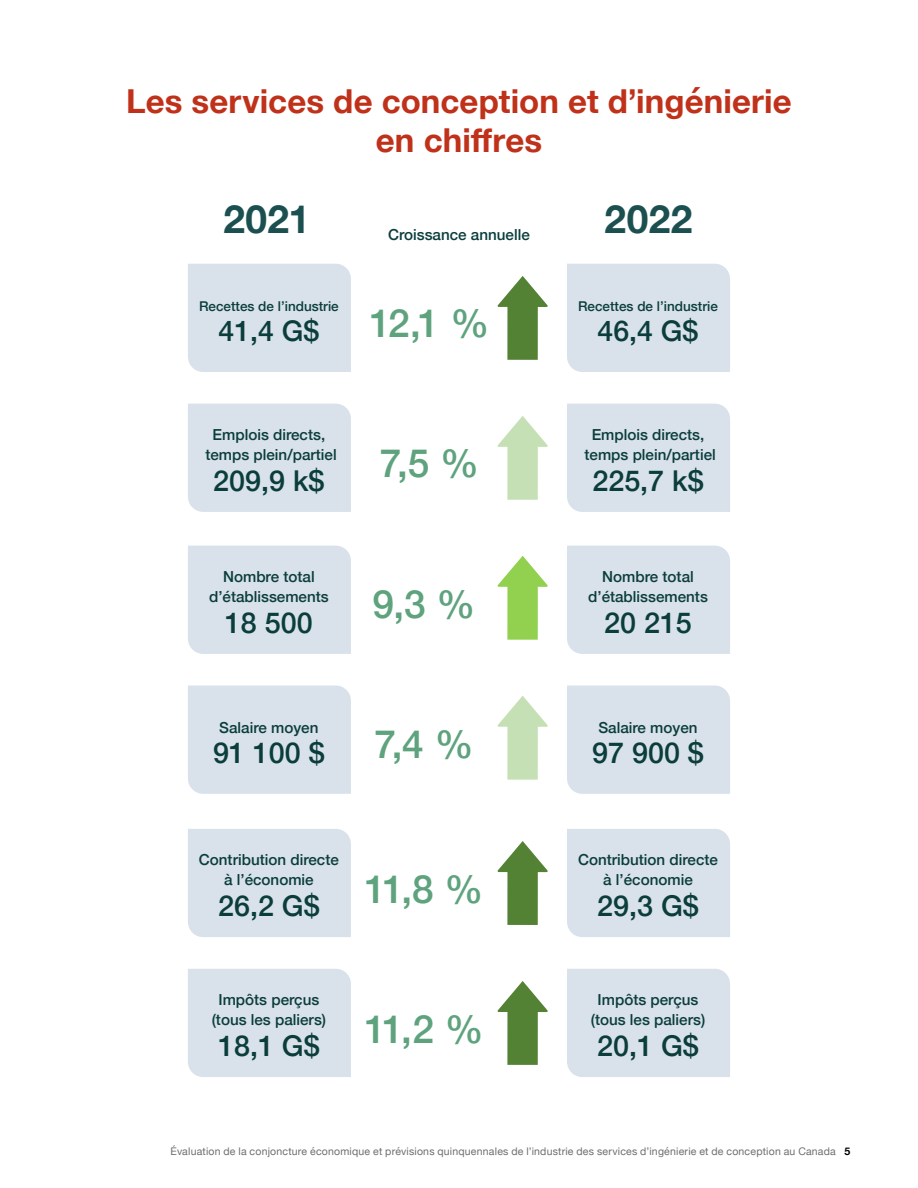
<style>
.page{position:relative;width:918px;height:1188px;background:#fff}
.page>*{position:absolute;margin:0;border:0;box-sizing:border-box;transform-origin:0 0}
.t1{font:500 38.85px "Helvetica Neue";color:#5ea37d}
.t2{font:700 38.85px "Helvetica Neue";letter-spacing:.01em;color:#1c5050}
.t3{font:700 33px/39px "Helvetica Neue";letter-spacing:.005em;color:#c0311a;text-align:center}
.t4{font:500 28.8px "Helvetica Neue";color:#0b3d3d}
.t5{font:500 28.5px "Helvetica Neue";color:#0b3d3d}
.t6{font:500 15.15px/20.2px "Helvetica Neue";color:#0b3d3d;text-align:center}
.t7{font:500 13.5px "Helvetica Neue";color:#0b3d3d}
.t8{font:10.5px "Helvetica Neue";letter-spacing:.02em;color:#6d6e71}
.s1{font-weight:700;color:#000}
</style>
<div class="page">
<div style="left:188px;top:264px;width:163px;height:108px;background:#d9e2ea"></div>
<div style="left:567px;top:264px;width:163px;height:108px;background:#d9e2ea"></div>
<div style="left:188px;top:546px;width:163px;height:108px;background:#d9e2ea"></div>
<div style="left:567px;top:546px;width:163px;height:108px;background:#d9e2ea"></div>
<div style="left:188px;top:829px;width:163px;height:108px;background:#d9e2ea"></div>
<div style="left:567px;top:829px;width:163px;height:108px;background:#d9e2ea"></div>
<div style="left:188px;top:404px;width:163px;height:108px;background:#d9e2ea"></div>
<div style="left:567px;top:404px;width:163px;height:108px;background:#d9e2ea"></div>
<div style="left:188px;top:686px;width:163px;height:108px;background:#d9e2ea"></div>
<div style="left:567px;top:686px;width:163px;height:108px;background:#d9e2ea"></div>
<div style="left:188px;top:969px;width:163px;height:108px;background:#d9e2ea"></div>
<div style="left:567px;top:969px;width:163px;height:108px;background:#d9e2ea"></div>
<svg style="left:497px;top:276px;width:51px;height:84px"></svg>
<svg style="left:497px;top:416px;width:51px;height:84px"></svg>
<svg style="left:497px;top:556px;width:51px;height:84px"></svg>
<svg style="left:497px;top:696px;width:51px;height:84px"></svg>
<svg style="left:497px;top:841px;width:51px;height:84px"></svg>
<svg style="left:497px;top:981px;width:51px;height:84px"></svg>
<h2 class="t3" style="left:126px;top:83px;width:667px">Les services de conception et d’ingénierie en chiffres</h2>
<h1 class="t2" style="left:223px;top:189px;width:88px">2021</h1>
<h1 class="t2" style="left:605px;top:189px;width:89px">2022</h1>
<p class="t6" style="left:388px;top:223px;width:143px">Croissance annuelle</p>
<p class="t7" style="left:199px;top:295px;width:141px">Recettes de l’industrie</p>
<h3 class="t5" style="left:218px;top:308px;width:102px">41,4 G$</h3>
<h1 class="t1" style="left:370px;top:292px;width:121px">12,1 %</h1>
<p class="t6" style="left:205px;top:423px;width:133px">Emplois directs, temps plein/partiel</p>
<h3 class="t4" style="left:213px;top:457px;width:113px">209,9 k$</h3>
<p class="t6" style="left:209px;top:565px;width:121px">Nombre total d’établissements</p>
<h3 class="t4" style="left:225px;top:599px;width:89px">18 500</h3>
<h1 class="t1" style="left:380px;top:432px;width:101px">7,5 %</h1>
<h1 class="t1" style="left:373px;top:573px;width:104px">9,3 %</h1>
<p class="t6" style="left:219px;top:716px;width:101px">Salaire moyen</p>
<h3 class="t4" style="left:213px;top:730px;width:113px">91 100 $</h3>
<h1 class="t1" style="left:375px;top:713px;width:100px">7,4 %</h1>
<p class="t6" style="left:199px;top:848px;width:142px">Contribution directe à l’économie</p>
<h3 class="t4" style="left:218px;top:882px;width:103px">26,2 G$</h3>
<h1 class="t1" style="left:365px;top:858px;width:120px">11,8 %</h1>
<p class="t6" style="left:212px;top:988px;width:116px">Impôts perçus (tous les paliers)</p>
<h3 class="t4" style="left:218px;top:1022px;width:103px">18,1 G$</h3>
<h1 class="t1" style="left:364px;top:998px;width:121px">11,2 %</h1>
<p class="t7" style="left:578px;top:295px;width:141px">Recettes de l’industrie</p>
<h3 class="t5" style="left:598px;top:308px;width:102px">46,4 G$</h3>
<p class="t6" style="left:584px;top:423px;width:133px">Emplois directs, temps plein/partiel</p>
<h3 class="t4" style="left:592px;top:457px;width:113px">225,7 k$</h3>
<p class="t6" style="left:588px;top:565px;width:121px">Nombre total d’établissements</p>
<h3 class="t4" style="left:604px;top:599px;width:89px">20 215</h3>
<p class="t6" style="left:598px;top:716px;width:101px">Salaire moyen</p>
<h3 class="t4" style="left:592px;top:730px;width:113px">97 900 $</h3>
<p class="t6" style="left:578px;top:848px;width:142px">Contribution directe à l’économie</p>
<h3 class="t4" style="left:597px;top:882px;width:103px">29,3 G$</h3>
<p class="t6" style="left:591px;top:988px;width:116px">Impôts perçus (tous les paliers)</p>
<h3 class="t4" style="left:597px;top:1022px;width:103px">20,1 G$</h3>
<p class="t8" style="left:171px;top:1144px;width:681px">Évaluation de la conjoncture économique et prévisions quinquennales de l’industrie des services d’ingénierie et de conception au Canada <span class="s1">5</span></p>
</div>
